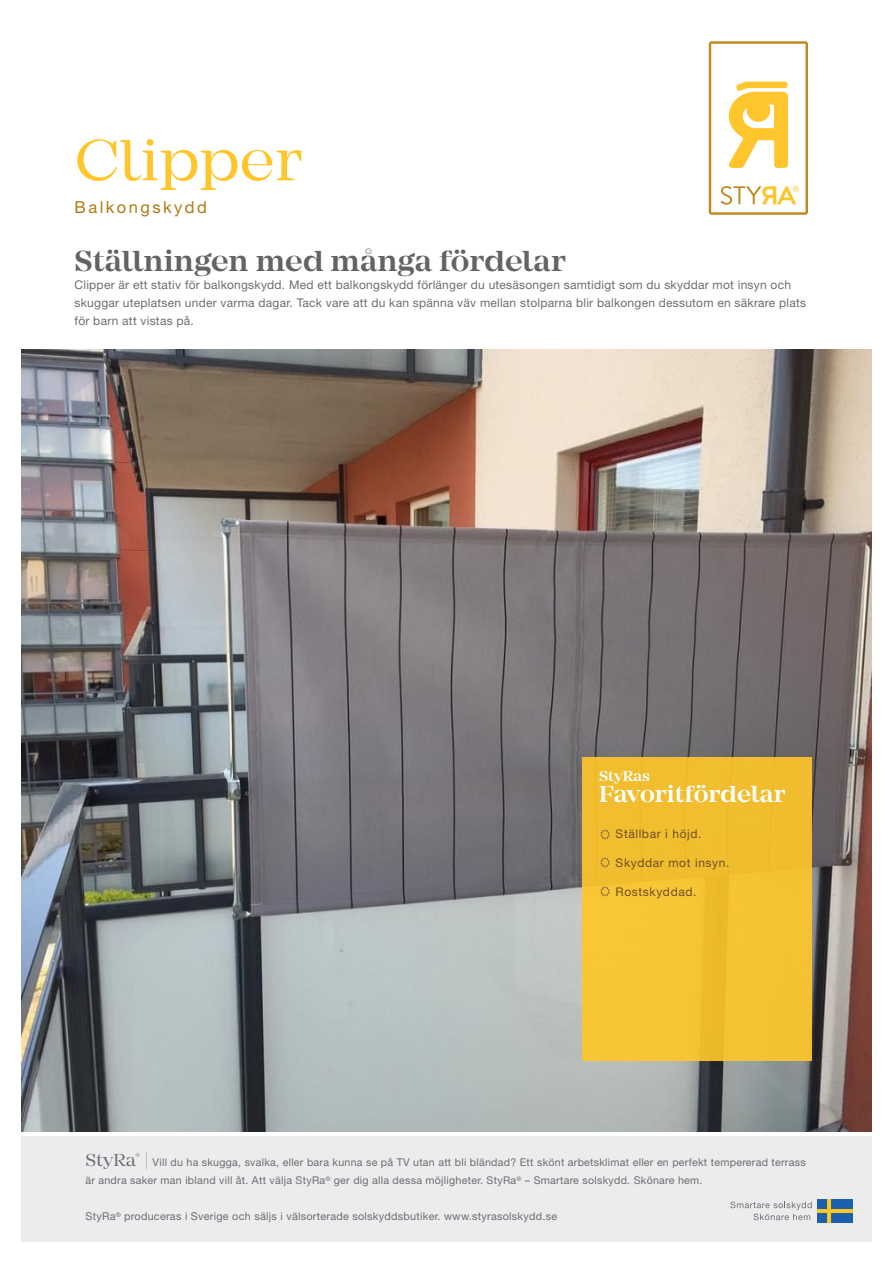
<style>
.page{position:relative;width:893px;height:1263px;background:#fff}
.page>*{position:absolute;margin:0;border:0;box-sizing:border-box;transform-origin:0 0}
.t1{font:60px "Mirador";color:#fec62a}
.t2{font:600 30px "Mirador";color:#636366}
.t3{font:600 24px "Mirador";color:#fff}
.t4{font:16.5px "Helvetica Neue LT Std";letter-spacing:.15em;color:#b07a12}
.t5{font:600 15px "Mirador";color:#fff}
.t6{font:12px/18px "Helvetica Neue LT Std";letter-spacing:.02em;color:#6c6d70}
.t7{font:12px "Helvetica Neue LT Std";letter-spacing:.05em;color:#6d5028}
.t8{font:10.8px "Helvetica Neue LT Std";letter-spacing:.025em;color:#6c6d70}
.t9{font:10.65px/18px "Helvetica Neue LT Std";letter-spacing:.025em;color:#6c6d70}
.s1{font-family:"Mirador";font-size:18px}
</style>
<div class="page">
<div style="left:21px;top:1136px;width:851px;height:106px;background:#ececee"></div>
<svg style="left:709px;top:41px;width:99px;height:174px"></svg>
<img style="left:21px;top:349px;width:851px;height:782px">
<div style="left:583px;top:757px;width:229px;height:304px;background:#f4c132"></div>
<svg style="left:600px;top:829px;width:10px;height:11px"></svg>
<svg style="left:600px;top:857px;width:10px;height:11px"></svg>
<svg style="left:600px;top:886px;width:11px;height:11px"></svg>
<img style="left:817px;top:1199px;width:36px;height:23px">
<svg style="left:730px;top:1201px;width:82px;height:19px"></svg>
<h1 class="t1" style="left:75px;top:125px;width:230px">Clipper</h1>
<h3 class="t4" style="left:75px;top:198px;width:134px">Balkongskydd</h3>
<h2 class="t2" style="left:75px;top:243px;width:493px">Ställningen med många fördelar</h2>
<p class="t6" style="left:75px;top:276px;width:733px">Clipper är ett stativ för balkongskydd. Med ett balkongskydd förlänger du utesäsongen samtidigt som du skyddar mot insyn och skuggar uteplatsen under varma dagar. Tack vare att du kan spänna väv mellan stolparna blir balkongen dessutom en säkrare plats för barn att vistas på.</p>
<p class="t5" style="left:599px;top:767px;width:52px">StyRas</p>
<h3 class="t3" style="left:599px;top:780px;width:188px">Favoritfördelar</h3>
<p class="t7" style="left:616px;top:827px;width:87px">Ställbar i höjd.</p>
<p class="t7" style="left:616px;top:855px;width:115px">Skyddar mot insyn.</p>
<p class="t7" style="left:616px;top:884px;width:82px">Rostskyddad.</p>
<p class="t9" style="left:85px;top:1153px;width:722px"><span class="s1">StyRa</span><sup>®</sup> <span class="s1">|</span> Vill du ha skugga, svalka, eller bara kunna se på TV utan att bli bländad? Ett skönt arbetsklimat eller en perfekt tempererad terrass är andra saker man ibland vill åt. Att välja StyRa<sup>®</sup> ger dig alla dessa möjligheter. StyRa<sup>®</sup> – Smartare solskydd. Skönare hem.</p>
<p class="t8" style="left:85px;top:1210px;width:473px">StyRa<sup>®</sup> produceras i Sverige och säljs i välsorterade solskyddsbutiker. www.styrasolskydd.se</p>
</div>
